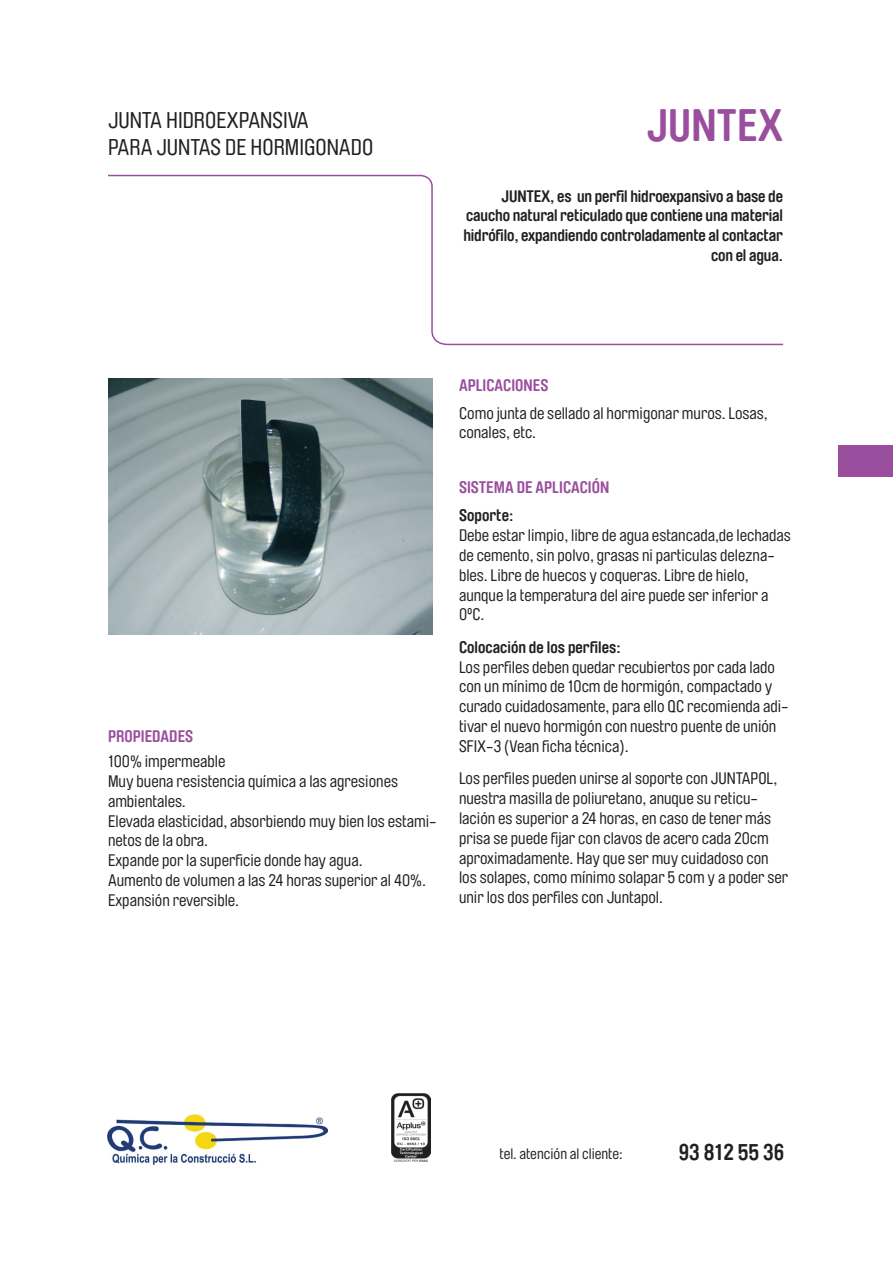
<style>
.page{position:relative;width:893px;height:1263px;background:#fff}
.page>*{position:absolute;margin:0;border:0;box-sizing:border-box;transform-origin:0 0}
.t1{font:700 45px "Brauer Neue";color:#9a4e9e}
.t2{font:22.5px/27px "Brauer Neue";color:#231f20}
.t3{font:700 22.5px "Brauer Neue";color:#231f20}
.t4{font:16.5px/19.8px "Brauer Neue";color:#231f20}
.t5{font:700 16.5px/19.8px "Brauer Neue";letter-spacing:-.01em;color:#231f20;text-align:right}
.t6{font:700 16.5px "Brauer Neue";color:#9a4e9e}
.t7{font:15px "Brauer Neue";color:#231f20}
</style>
<div class="page">
<img style="left:108px;top:378px;width:324px;height:256px">
<img style="left:392px;top:1094px;width:39px;height:67px">
<svg style="left:108px;top:174px;width:676px;height:172px"></svg>
<img style="left:107px;top:1114px;width:220px;height:50px">
<div style="left:839px;top:446px;width:54px;height:31px;background:#9a4e9e"></div>
<h2 class="t2" style="left:108px;top:107px;width:267px">JUNTA HIDROEXPANSIVA<br>PARA JUNTAS DE HORMIGONADO</h2>
<h1 class="t1" style="left:647px;top:100px;width:137px">JUNTEX</h1>
<p class="t5" style="left:463px;top:186px;width:321px">JUNTEX, es un perfil hidroexpansivo a base de caucho natural reticulado que contiene una material hidrófilo, expandiendo controladamente al contactar con el agua.</p>
<p class="t6" style="left:108px;top:726px;width:87px">PROPIEDADES</p>
<p class="t4" style="left:108px;top:752px;width:330px">100% impermeable<br>Muy buena resistencia química a las agresiones ambientales.<br>Elevada elasticidad, absorbiendo muy bien los estami&shy;netos de la obra.<br>Expande por la superficie donde hay agua.<br>Aumento de volumen a las 24 horas superior al 40%.<br>Expansión reversible.</p>
<p class="t6" style="left:459px;top:375px;width:91px">APLICACIONES</p>
<p class="t4" style="left:459px;top:403px;width:310px">Como junta de sellado al hormigonar muros. Losas, conales, etc.</p>
<p class="t6" style="left:459px;top:478px;width:152px">SISTEMA DE APLICACIÓN</p>
<p class="t5" style="left:459px;top:506px;width:56px">Soporte:</p>
<p class="t4" style="left:459px;top:526px;width:333px">Debe estar limpio, libre de agua estancada,de lechadas de cemento, sin polvo, grasas ni particulas delezna&shy;bles. Libre de huecos y coqueras. Libre de hielo, aunque la temperatura del aire puede ser inferior a 0ºC.</p>
<p class="t5" style="left:459px;top:637px;width:163px">Colocación de los perfiles:</p>
<p class="t4" style="left:459px;top:657px;width:331px">Los perfiles deben quedar recubiertos por cada lado con un mínimo de 10cm de hormigón, compactado y curado cuidadosamente, para ello QC recomienda adi&shy;tivar el nuevo hormigón con nuestro puente de unión SFIX-3 (Vean ficha técnica).</p>
<p class="t4" style="left:459px;top:769px;width:331px">Los perfiles pueden unirse al soporte con JUNTAPOL, nuestra masilla de poliuretano, anuque su reticu&shy;lación es superior a 24 horas, en caso de tener más prisa se puede fijar con clavos de acero cada 20cm aproximadamente. Hay que ser muy cuidadoso con los solapes, como mínimo solapar 5 com y a poder ser unir los dos perfiles con Juntapol.</p>
<p class="t7" style="left:500px;top:1145px;width:125px">tel. atención al cliente:</p>
<h2 class="t3" style="left:679px;top:1140px;width:107px">93 812 55 36</h2>
</div>
